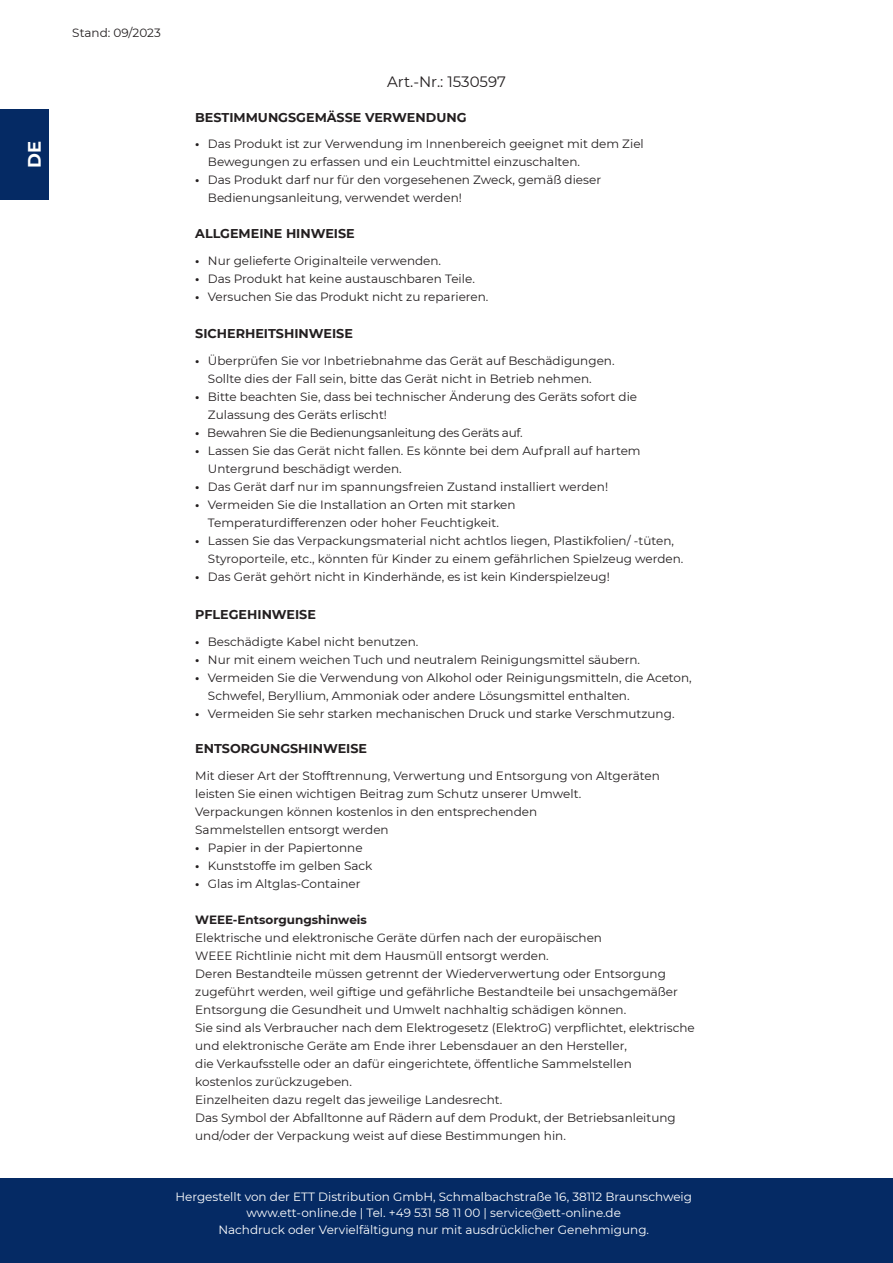
<style>
.page{position:relative;width:893px;height:1263px;background:#fff}
.page>*{position:absolute;margin:0;border:0;box-sizing:border-box;transform-origin:0 0}
.t1{font:700 18px "Montserrat";color:#fff}
.Fließtext{font:15px "Montserrat";color:#231f20}
.Kopfzeile{font:700 12.75px "Montserrat";color:#231f20}
.Fließtext-2{font:12px/18px "Montserrat";color:#231f20}
.t2{font:12px "Montserrat";color:#fff}
.Fließtext-3{font:12px "Montserrat";letter-spacing:-.025em;color:#231f20}
.Fließtext-4{font:700 12px "Montserrat";color:#231f20}
.Tabelle_BLANK{font:12px "Montserrat";color:#231f20}
.s1{font-weight:700}
</style>
<div class="page">
<div style="left:0;top:109px;width:49px;height:91px;background:#052a64"></div>
<div style="left:0;top:1178px;width:893px;height:85px;background:#052a64"></div>
<h1 class="t1" style="left:21px;top:168px;width:28px;rotate:-90deg">DE</h1>
<p class="Tabelle_BLANK" style="left:72px;top:25px;width:90px">Stand: 09/2023</p>
<p class="Fließtext" style="left:387px;top:71px;width:120px">Art.-Nr.: 1530597</p>
<p class="Kopfzeile" style="left:195px;top:108px;width:273px">BESTIMMUNGSGEMÄSSE VERWENDUNG</p>
<p class="Fließtext-2" style="left:208px;top:134px;width:437px;text-indent:-13px"><span class="s1">•</span> Das Produkt ist zur Verwendung im Innenbereich geeignet mit dem Ziel<br>Bewegungen zu erfassen und ein Leuchtmittel einzuschalten.</p>
<p class="Fließtext-2" style="left:208px;top:170px;width:395px;text-indent:-13px"><span class="s1">•</span> Das Produkt darf nur für den vorgesehenen Zweck, gemäß dieser<br>Bedienungsanleitung, verwendet werden!</p>
<p class="Kopfzeile" style="left:195px;top:225px;width:161px">ALLGEMEINE HINWEISE</p>
<p class="Fließtext-2" style="left:195px;top:251px;width:247px"><span class="s1">•</span> Nur gelieferte Originalteile verwenden.</p>
<p class="Fließtext-2" style="left:195px;top:269px;width:281px"><span class="s1">•</span> Das Produkt hat keine austauschbaren Teile.</p>
<p class="Fließtext-2" style="left:195px;top:287px;width:295px"><span class="s1">•</span> Versuchen Sie das Produkt nicht zu reparieren.</p>
<p class="Kopfzeile" style="left:195px;top:325px;width:159px">SICHERHEITSHINWEISE</p>
<p class="Fließtext-2" style="left:208px;top:351px;width:408px;text-indent:-13px"><span class="s1">•</span> Überprüfen Sie vor Inbetriebnahme das Gerät auf Beschädigungen.<br>Sollte dies der Fall sein, bitte das Gerät nicht in Betrieb nehmen.</p>
<p class="Fließtext-2" style="left:208px;top:387px;width:431px;text-indent:-13px"><span class="s1">•</span> Bitte beachten Sie, dass bei technischer Änderung des Geräts sofort die<br>Zulassung des Geräts erlischt!</p>
<p class="Fließtext-3" style="left:195px;top:424px;width:329px"><span class="s1">•</span> Bewahren Sie die Bedienungsanleitung des Geräts auf.</p>
<p class="Fließtext-2" style="left:208px;top:441px;width:434px;text-indent:-13px"><span class="s1">•</span> Lassen Sie das Gerät nicht fallen. Es könnte bei dem Aufprall auf hartem<br>Untergrund beschädigt werden.</p>
<p class="Fließtext-2" style="left:195px;top:477px;width:414px"><span class="s1">•</span> Das Gerät darf nur im spannungsfreien Zustand installiert werden!</p>
<p class="Fließtext-2" style="left:195px;top:495px;width:322px;text-align:center"><span class="s1">•</span> Vermeiden Sie die Installation an Orten mit starken<br>Temperaturdifferenzen oder hoher Feuchtigkeit.</p>
<p class="Fließtext-2" style="left:208px;top:531px;width:477px;text-indent:-13px"><span class="s1">•</span> Lassen Sie das Verpackungsmaterial nicht achtlos liegen, Plastikfolien/ -tüten,<br>Styroporteile, etc., könnten für Kinder zu einem gefährlichen Spielzeug werden.</p>
<p class="Fließtext-2" style="left:195px;top:567px;width:416px"><span class="s1">•</span> Das Gerät gehört nicht in Kinderhände, es ist kein Kinderspielzeug!</p>
<p class="Kopfzeile" style="left:195px;top:605px;width:122px">PFLEGEHINWEISE</p>
<p class="Fließtext-2" style="left:195px;top:632px;width:225px"><span class="s1">•</span> Beschädigte Kabel nicht benutzen.</p>
<p class="Fließtext-2" style="left:195px;top:650px;width:446px"><span class="s1">•</span> Nur mit einem weichen Tuch und neutralem Reinigungsmittel säubern.</p>
<p class="Fließtext-2" style="left:208px;top:668px;width:485px;text-indent:-13px"><span class="s1">•</span> Vermeiden Sie die Verwendung von Alkohol oder Reinigungsmitteln, die Aceton,<br>Schwefel, Beryllium, Ammoniak oder andere Lösungsmittel enthalten.</p>
<p class="Fließtext-2" style="left:195px;top:704px;width:481px"><span class="s1">•</span> Vermeiden Sie sehr starken mechanischen Druck und starke Verschmutzung.</p>
<p class="Kopfzeile" style="left:195px;top:740px;width:173px">ENTSORGUNGSHINWEISE</p>
<p class="Fließtext-2" style="left:195px;top:766px;width:466px">Mit dieser Art der Stofftrennung, Verwertung und Entsorgung von Altgeräten leisten Sie einen wichtigen Beitrag zum Schutz unserer Umwelt.</p>
<p class="Fließtext-2" style="left:195px;top:802px;width:344px">Verpackungen können kostenlos in den entsprechenden<br>Sammelstellen entsorgt werden</p>
<p class="Fließtext-2" style="left:195px;top:838px;width:169px"><span class="s1">•</span> Papier in der Papiertonne</p>
<p class="Fließtext-2" style="left:195px;top:856px;width:179px"><span class="s1">•</span> Kunststoffe im gelben Sack</p>
<p class="Fließtext-2" style="left:195px;top:874px;width:167px"><span class="s1">•</span> Glas im Altglas-Container</p>
<p class="Fließtext-4" style="left:195px;top:911px;width:173px">WEEE-Entsorgungshinweis</p>
<p class="Fließtext-2" style="left:195px;top:928px;width:408px">Elektrische und elektronische Geräte dürfen nach der europäischen</p>
<p class="Fließtext-2" style="left:195px;top:946px;width:355px">WEEE Richtlinie nicht mit dem Hausmüll entsorgt werden.</p>
<p class="Fließtext-2" style="left:195px;top:964px;width:484px">Deren Bestandteile müssen getrennt der Wiederverwertung oder Entsorgung zugeführt werden, weil giftige und gefährliche Bestandteile bei unsachgemäßer<br>Entsorgung die Gesundheit und Umwelt nachhaltig schädigen können.</p>
<p class="Fließtext-2" style="left:195px;top:1018px;width:501px">Sie sind als Verbraucher nach dem Elektrogesetz (ElektroG) verpflichtet, elektrische und elektronische Geräte am Ende ihrer Lebensdauer an den Hersteller,<br>die Verkaufsstelle oder an dafür eingerichtete, öffentliche Sammelstellen<br>kostenlos zurückzugeben.</p>
<p class="Fließtext-2" style="left:195px;top:1090px;width:309px">Einzelheiten dazu regelt das jeweilige Landesrecht.</p>
<p class="Fließtext-2" style="left:195px;top:1108px;width:482px">Das Symbol der Abfalltonne auf Rädern auf dem Produkt, der Betriebsanleitung und/oder der Verpackung weist auf diese Bestimmungen hin.</p>
<p class="t2" style="left:175px;top:1188px;width:518px">Hergestellt von der ETT Distribution GmbH, Schmalbachstraße 16, 38112 Braunschweig</p>
<p class="t2" style="left:246px;top:1205px;width:376px">www.ett-online.de | Tel. +49 531 58 11 00 | service@ett-online.de</p>
<p class="t2" style="left:218px;top:1221px;width:432px">Nachdruck oder Vervielfältigung nur mit ausdrücklicher Genehmigung.</p>
</div>
